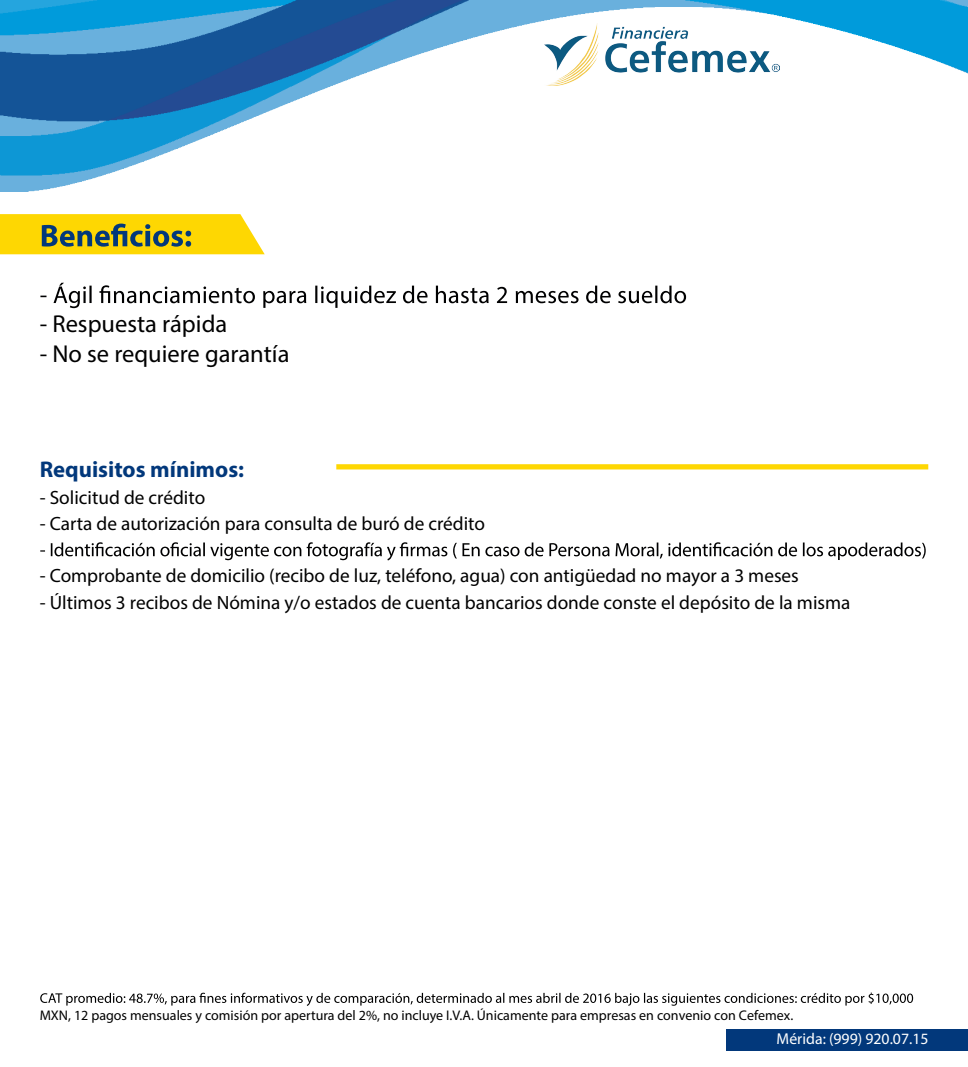
<style>
.page{position:relative;width:968px;height:1067px;background:#fff}
.page>*{position:absolute;margin:0;border:0;box-sizing:border-box;transform-origin:0 0}
.t1{font:24.5px "Myriad Pro";color:#000001}
.t2{font:700 22.75px "Myriad Pro";color:#02387b}
.t3{font:19.25px "Myriad Pro";color:#000001}
.t4{font:15.75px "Myriad Pro";color:#fff}
.t5{font:14px "Myriad Pro";color:#000001}
</style>
<div class="page">
<div style="left:725px;top:1029px;width:242px;height:21px;background:#02387b"></div>
<img style="left:0;top:0;width:967px;height:191px">
<svg style="left:0;top:214px;width:265px;height:40px;background:#dac21f"></svg>
<svg style="left:40px;top:283px;width:646px;height:25px"></svg>
<svg style="left:40px;top:542px;width:885px;height:18px"></svg>
<svg style="left:40px;top:992px;width:873px;height:13px"></svg>
<div style="left:336px;top:464px;width:592px;height:5px;background:#fed702"></div>
<p class="t1" style="left:40px;top:309px;width:189px">- Respuesta rápida</p>
<p class="t1" style="left:40px;top:338px;width:251px">- No se requiere garantía</p>
<p class="t2" style="left:40px;top:455px;width:206px">Requisitos mínimos:</p>
<p class="t3" style="left:40px;top:485px;width:167px">- Solicitud de crédito</p>
<p class="t3" style="left:40px;top:511px;width:447px">- Carta de autorización para consulta de buró de crédito</p>
<p class="t3" style="left:40px;top:564px;width:760px">- Comprobante de domicilio (recibo de luz, teléfono, agua) con antigüedad no mayor a 3 meses</p>
<p class="t3" style="left:40px;top:590px;width:812px">- Últimos 3 recibos de Nómina y/o estados de cuenta bancarios donde conste el depósito de la misma</p>
<p class="t5" style="left:40px;top:1006px;width:755px">MXN, 12 pagos mensuales y comisión por apertura del 2%, no incluye I.V.A. Únicamente para empresas en convenio con Cefemex.</p>
<p class="t4" style="left:776px;top:1029px;width:153px">Mérida: (999) 920.07.15</p>
</div>
